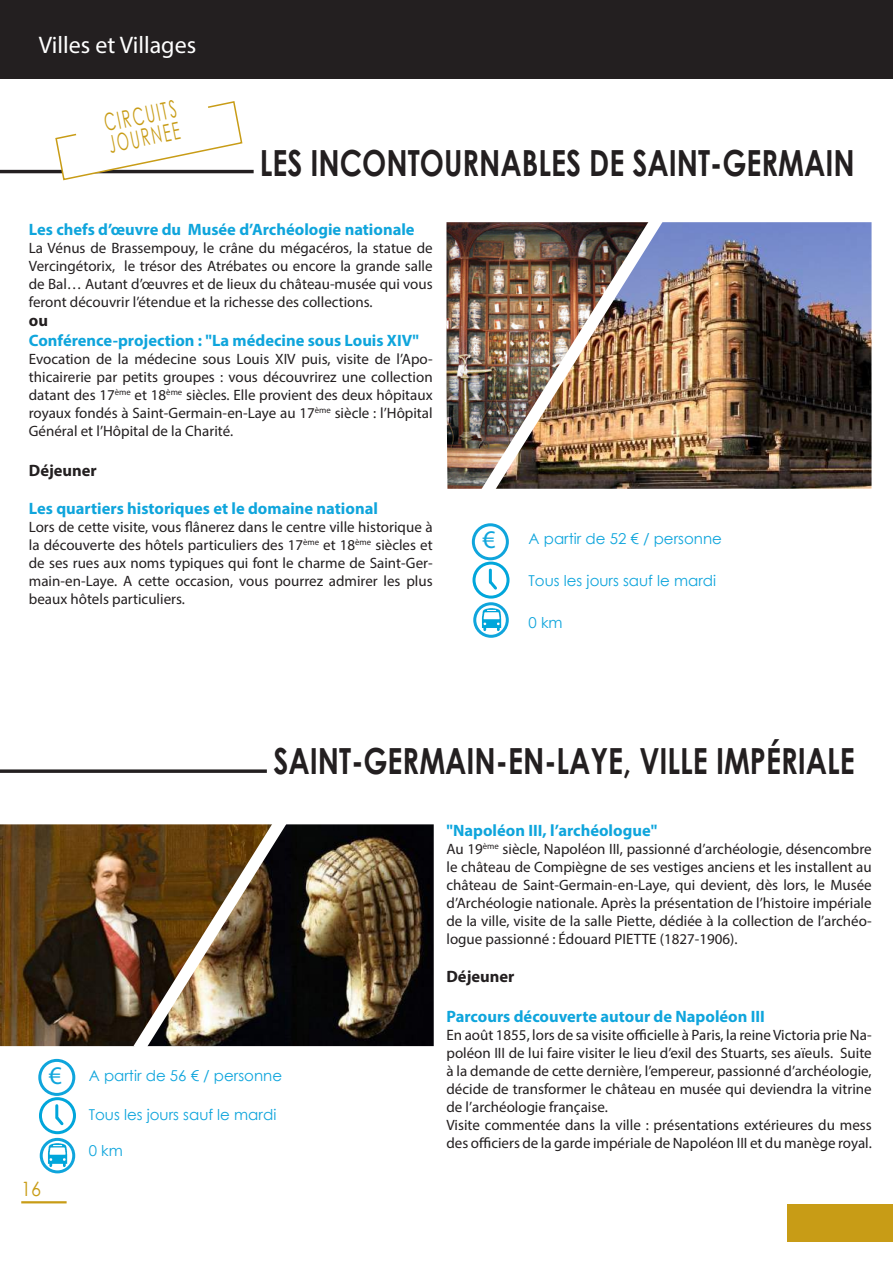
<style>
.page{position:relative;width:893px;height:1263px;background:#fff}
.page>*{position:absolute;margin:0;border:0;box-sizing:border-box;transform-origin:0 0}
.t1{font:700 36px "Century Gothic";color:#231f20;scale:.8 1}
.t2{font:25.5px "Myriad Pro";color:#0fa5dc}
.t3{font:24px "Myriad Pro";color:#fff}
.t4{font:24px/22px "Century Gothic";color:#c89c16;scale:.59 1}
.t5{font:19.8px "Century Gothic";color:#c89c16;scale:.91 1}
.t6{font:700 16.5px "Myriad Pro";color:#0fa5dc}
.t7{font:700 16.5px "Myriad Pro";color:#231f20}
.t8{font:15px/18px "Myriad Pro";color:#231f20;text-align:justify}
.t9{font:15px "Century Gothic";color:#0fa5dc}
</style>
<div class="page">
<div style="left:0;top:0;width:893px;height:79px;background:#231f20"></div>
<div style="left:788px;top:1204px;width:105px;height:38px;background:#c89c16"></div>
<hr style="left:21px;top:1201px;width:46px;height:2px;background:#c89c16">
<hr style="left:0;top:170px;width:254px;height:3px;background:#231f20">
<img style="left:0;top:824px;width:122px;height:222px">
<svg style="left:0;top:769px;width:122px;height:4px"></svg>
<svg style="left:54px;top:101px;width:189px;height:80px"></svg>
<img style="left:46px;top:1143px;width:25px;height:24px">
<div style="left:40px;top:1138px;width:35px;height:35px;border:3px solid #0fa5dc;border-radius:50%"></div>
<div style="left:39px;top:1097px;width:37px;height:37px;border:3px solid #00a6db;border-radius:50%"></div>
<div style="left:38px;top:1059px;width:37px;height:37px;border:3px solid #0fa5dc;border-radius:50%"></div>
<svg style="left:55px;top:1106px;width:9px;height:20px"></svg>
<img style="left:683px;top:222px;width:188px;height:267px">
<img style="left:122px;top:222px;width:561px;height:825px">
<h3 class="t3" style="left:39px;top:30px;width:159px">Villes et Villages</h3>
<h3 class="t4" style="left:102px;top:111px;width:126px;rotate:-11deg">CIRCUITS<br>JOURNEE</h3>
<h1 class="t1" style="left:260px;top:135px;width:745px">LES INCONTOURNABLES DE SAINT-GERMAIN</h1>
<p class="t6" style="left:29px;top:218px;width:387px">Les chefs d’œuvre du Musée d’Archéologie nationale</p>
<p class="t8" style="left:29px;top:238px;width:405px">La Vénus de Brassempouy, le crâne du mégacéros, la statue de Vercingétorix, le trésor des Atrébates ou encore la grande salle de Bal… Autant d’œuvres et de lieux du château-musée qui vous feront découvrir l’étendue et la richesse des collections.</p>
<p class="t7" style="left:29px;top:310px;width:21px">ou</p>
<p class="t6" style="left:29px;top:330px;width:392px">Conférence-projection : "La médecine sous Louis XIV"</p>
<p class="t8" style="left:29px;top:350px;width:405px">Evocation de la médecine sous Louis XIV puis, visite de l’Apo&shy;thicairerie par petits groupes : vous découvrirez une collection datant des 17<sup>ème</sup> et 18<sup>ème</sup> siècles. Elle provient des deux hôpitaux royaux fondés à Saint-Germain-en-Laye au 17<sup>ème</sup> siècle : l’Hôpital Général et l’Hôpital de la Charité.</p>
<p class="t7" style="left:29px;top:459px;width:69px">Déjeuner</p>
<p class="t6" style="left:29px;top:497px;width:351px">Les quartiers historiques et le domaine national</p>
<p class="t8" style="left:29px;top:517px;width:405px">Lors de cette visite, vous flânerez dans le centre ville historique à la découverte des hôtels particuliers des 17<sup>ème</sup> et 18<sup>ème</sup> siècles et de ses rues aux noms typiques qui font le charme de Saint-Ger&shy;main-en-Laye. A cette occasion, vous pourrez admirer les plus beaux hôtels particuliers.</p>
<h2 class="t2" style="left:482px;top:524px;width:15px">€</h2>
<p class="t9" style="left:529px;top:528px;width:195px">A partir de 52 € / personne</p>
<p class="t9" style="left:529px;top:570px;width:189px">Tous les jours sauf le mardi</p>
<p class="t9" style="left:529px;top:612px;width:36px">0 km</p>
<h2 class="t2" style="left:49px;top:1060px;width:15px">€</h2>
<h3 class="t5" style="left:21px;top:1175px;width:23px">16</h3>
<h1 class="t1" style="left:274px;top:734px;width:728px">SAINT-GERMAIN-EN-LAYE, VILLE IMPÉRIALE</h1>
<p class="t9" style="left:89px;top:1065px;width:195px">A partir de 56 € / personne</p>
<p class="t9" style="left:89px;top:1104px;width:189px">Tous les jours sauf le mardi</p>
<p class="t9" style="left:89px;top:1140px;width:36px">0 km</p>
<p class="t6" style="left:446px;top:820px;width:212px">"Napoléon III, l’archéologue"</p>
<p class="t8" style="left:446px;top:840px;width:427px">Au 19<sup>ème</sup> siècle, Napoléon III, passionné d’archéologie, désencombre le château de Compiègne de ses vestiges anciens et les installent au château de Saint-Germain-en-Laye, qui devient, dès lors, le Musée d’Archéologie nationale. Après la présentation de l’histoire impériale de la ville, visite de la salle Piette, dédiée à la collection de l’archéo&shy;logue passionné : Édouard PIETTE (1827-1906).</p>
<p class="t7" style="left:446px;top:966px;width:69px">Déjeuner</p>
<p class="t6" style="left:446px;top:1005px;width:320px">Parcours découverte autour de Napoléon III</p>
<p class="t8" style="left:446px;top:1025px;width:427px;text-align:left">En août 1855, lors de sa visite officielle à Paris, la reine Victoria prie Na&shy;poléon III de lui faire visiter le lieu d’exil des Stuarts, ses aïeuls. Suite à la demande de cette dernière, l’empereur, passionné d’archéologie, décide de transformer le château en musée qui deviendra la vitrine de l’archéologie française.<br>Visite commentée dans la ville : présentations extérieures du mess des officiers de la garde impériale de Napoléon III et du manège royal.</p>
</div>
